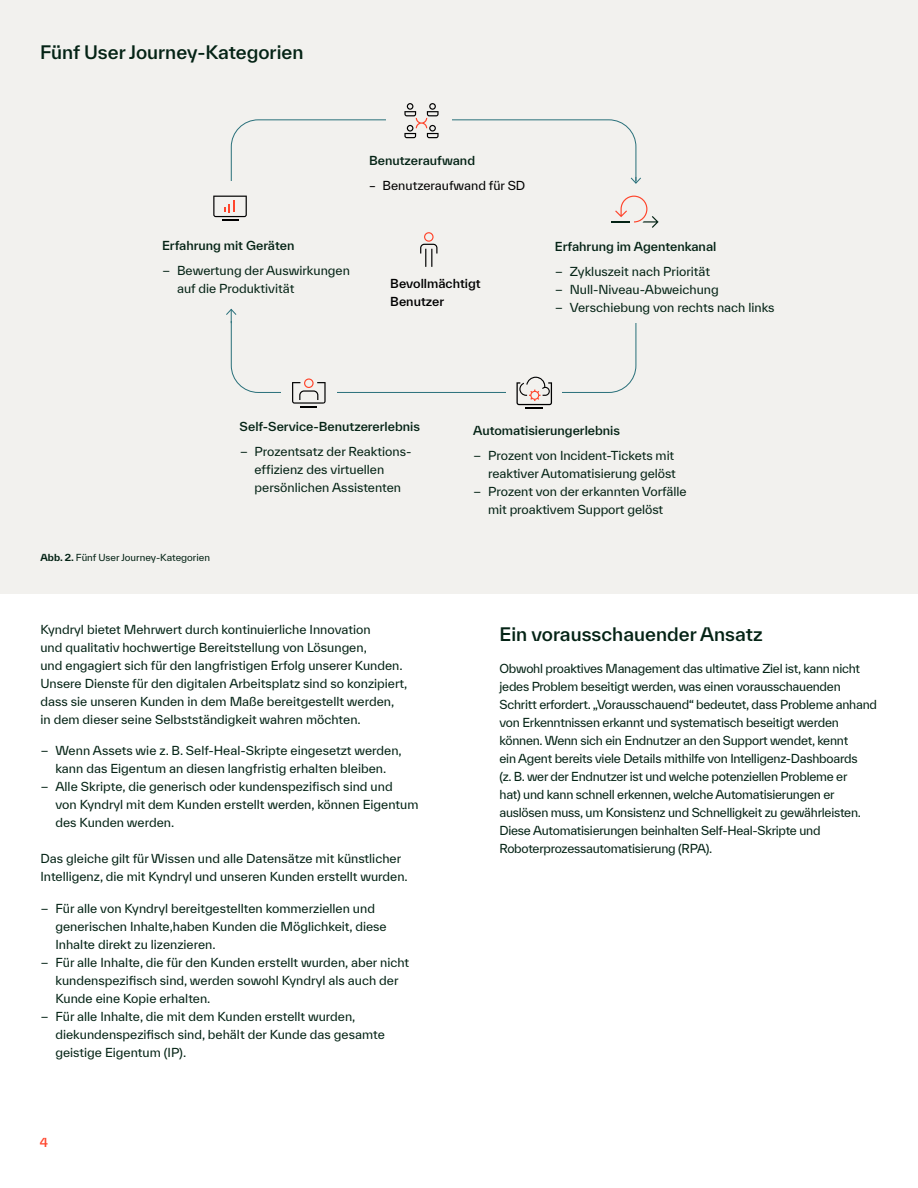
<style>
.page{position:relative;width:918px;height:1188px;background:#fff}
.page>*{position:absolute;margin:0;border:0;box-sizing:border-box;transform-origin:0 0}
.t1{font:500 18px "TWK Everett";color:#042315}
.t2{font:12px/18px "TWK Everett";color:#042315}
.t3{font:12px/18px "TWK Everett";letter-spacing:-.02em;color:#042315}
.t4{font:500 12px "TWK Everett";color:#042315}
.t5{font:500 12px/18px "TWK Everett";color:#000}
.t6{font:12px "TWK Everett";color:#000}
.t7{font:500 12px "TWK Everett";color:#ff462d}
.t8{font:9.3px "TWK Everett";color:#042315}
.s1{font-family:"IBM Plex Sans"}
.s2{font-weight:700}
</style>
<div class="page">
<div style="left:0;top:0;width:918px;height:594px;background:#f2f1ee"></div>
<svg style="left:420px;top:232px;width:17px;height:35px"></svg>
<svg style="left:292px;top:378px;width:34px;height:29px"></svg>
<svg style="left:213px;top:196px;width:34px;height:25px"></svg>
<svg style="left:612px;top:196px;width:47px;height:32px"></svg>
<svg style="left:516px;top:377px;width:36px;height:32px"></svg>
<svg style="left:404px;top:103px;width:35px;height:35px"></svg>
<svg style="left:630px;top:177px;width:11px;height:7px"></svg>
<svg style="left:226px;top:308px;width:11px;height:15px"></svg>
<h1 class="t1" style="left:40px;top:40px;width:265px">Fünf User Journey-Kategorien</h1>
<p class="t4" style="left:162px;top:237px;width:134px">Erfahrung mit Geräten</p>
<p class="t2" style="left:177px;top:261px;width:174px;text-indent:-14px"><span class="s1">–</span> Bewertung der Auswirkungen auf die Produktivität</p>
<p class="t4" style="left:369px;top:152px;width:108px">Benutzeraufwand</p>
<p class="t6" style="left:369px;top:177px;width:158px">– Benutzeraufwand für SD</p>
<p class="t5" style="left:390px;top:274px;width:92px">Bevollmächtigt<br>Benutzer</p>
<p class="t4" style="left:555px;top:238px;width:163px">Erfahrung im Agentenkanal</p>
<p class="t2" style="left:556px;top:262px;width:156px"><span class="s1">–</span> Zykluszeit nach Priorität</p>
<p class="t2" style="left:556px;top:280px;width:165px"><span class="s1">–</span> Null-Niveau-Abweichung</p>
<p class="t2" style="left:556px;top:298px;width:221px"><span class="s1">–</span> Verschiebung von rechts nach links</p>
<p class="t8" style="left:40px;top:551px;width:171px"><span class="s2">Abb. 2.</span> Fünf User Journey-Kategorien</p>
<p class="t4" style="left:240px;top:418px;width:182px">Self-Service-Benutzererlebnis</p>
<p class="t2" style="left:255px;top:443px;width:157px;text-indent:-14px"><span class="s1">–</span> Prozentsatz der Reaktions&shy;effizienz des virtuellen persönlichen Assistenten</p>
<p class="t2" style="left:40px;top:620px;width:368px">Kyndryl bietet Mehrwert durch kontinuierliche Innovation<br>und qualitativ hochwertige Bereitstellung von Lösungen,<br>und engagiert sich für den langfristigen Erfolg unserer Kunden.<br>Unsere Dienste für den digitalen Arbeitsplatz sind so konzipiert, dass sie unseren Kunden in dem Maße bereitgestellt werden, in dem dieser seine Selbstständigkeit wahren möchten.</p>
<p class="t2" style="left:41px;top:742px;width:362px;text-align:center"><span class="s1">–</span> Wenn Assets wie z. B. Self-Heal-Skripte eingesetzt werden, kann das Eigentum an diesen langfristig erhalten bleiben.</p>
<p class="t2" style="left:55px;top:778px;width:365px;text-indent:-14px"><span class="s1">–</span> Alle Skripte, die generisch oder kundenspezifisch sind und<br>von Kyndryl mit dem Kunden erstellt werden, können Eigentum des Kunden werden.</p>
<p class="t2" style="left:40px;top:850px;width:369px">Das gleiche gilt für Wissen und alle Datensätze mit künstlicher<br>Intelligenz, die mit Kyndryl und unseren Kunden erstellt wurden.</p>
<p class="t2" style="left:55px;top:899px;width:333px;text-indent:-14px"><span class="s1">–</span> Für alle von Kyndryl bereitgestellten kommerziellen und generischen Inhalte,haben Kunden die Möglichkeit, diese<br>Inhalte direkt zu lizenzieren.</p>
<p class="t2" style="left:55px;top:953px;width:355px;text-indent:-14px"><span class="s1">–</span> Für alle Inhalte, die für den Kunden erstellt wurden, aber nicht kundenspezifisch sind, werden sowohl Kyndryl als auch der<br>Kunde eine Kopie erhalten.</p>
<p class="t2" style="left:55px;top:1007px;width:331px;text-indent:-14px"><span class="s1">–</span> Für alle Inhalte, die mit dem Kunden erstellt wurden, diekundenspezifisch sind, behält der Kunde das gesamte geistige Eigentum (IP).</p>
<p class="t7" style="left:40px;top:1134px;width:10px">4</p>
<p class="t4" style="left:473px;top:422px;width:148px">Automatisierungerlebnis</p>
<p class="t2" style="left:474px;top:446px;width:203px;text-align:right"><span class="s1">–</span> Prozent von Incident-Tickets mit reaktiver Automatisierung gelöst</p>
<p class="t2" style="left:488px;top:482px;width:200px;text-indent:-14px"><span class="s1">–</span> Prozent von der erkannten Vorfälle mit proaktivem Support gelöst</p>
<h1 class="t1" style="left:500px;top:622px;width:265px">Ein vorausschauender Ansatz</h1>
<p class="t3" style="left:500px;top:659px;width:379px">Obwohl proaktives Management das ultimative Ziel ist, kann nicht jedes Problem beseitigt werden, was einen vorausschauenden Schritt erfordert. „Vorausschauend“ bedeutet, dass Probleme anhand von Erkenntnissen erkannt und systematisch beseitigt werden können. Wenn sich ein Endnutzer an den Support wendet, kennt<br>ein Agent bereits viele Details mithilfe von Intelligenz-Dashboards<br>(z. B. wer der Endnutzer ist und welche potenziellen Probleme er<br>hat) und kann schnell erkennen, welche Automatisierungen er auslösen muss, um Konsistenz und Schnelligkeit zu gewährleisten.<br>Diese Automatisierungen beinhalten Self-Heal-Skripte und Roboterprozessautomatisierung (RPA).</p>
</div>
